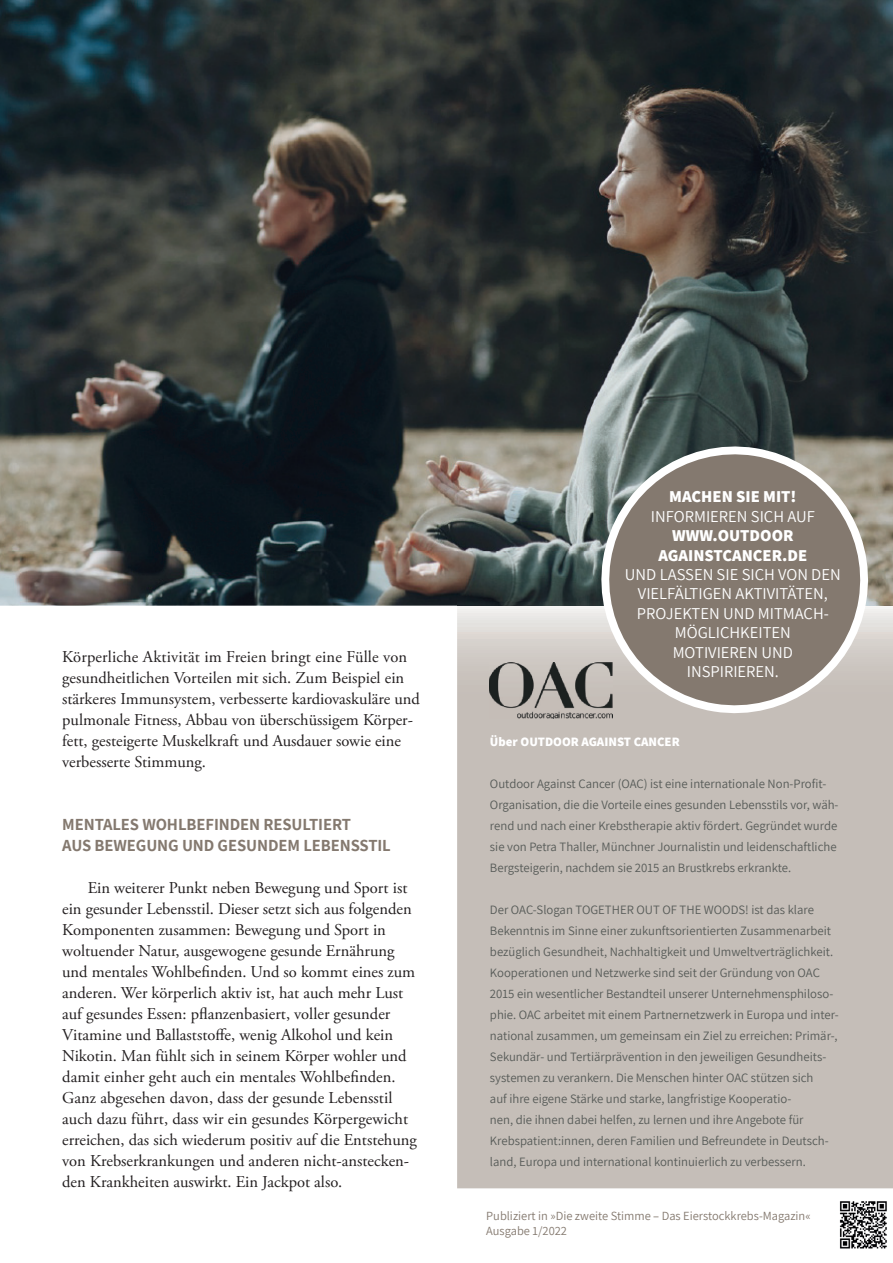
<style>
.page{position:relative;width:893px;height:1263px;background:#fff}
.page>*{position:absolute;margin:0;border:0;box-sizing:border-box;transform-origin:0 0}
.t1{font:16.5px/21px "Adobe Garamond Pro";color:#231f20}
.t2{font:16.5px/19.4px "Assistant";color:#fff;text-align:center}
.t3{font:700 16.5px/21px "Assistant";letter-spacing:-.005em;color:#84796f}
.t4{font:800 16.5px/19.4px "Assistant";color:#fff;text-align:center}
.t5{font:12.75px/21px "Assistant";color:#575b58}
.t6{font:800 12.75px "Assistant";color:#fff}
.t7{font:12.45px/15px "Assistant";color:#84796f}
</style>
<div class="page">
<img style="left:0;top:0;width:893px;height:606px">
<div style="left:457px;top:607px;width:436px;height:581px;background:#c5beb8"></div>
<img style="left:457px;top:601px;width:436px;height:5px">
<svg style="left:591px;top:437px;width:287px;height:286px;background:#969791"></svg>
<svg style="left:600px;top:445px;width:269px;height:269px;background:#958d85"></svg>
<img style="left:489px;top:663px;width:123px;height:56px">
<img style="left:839px;top:1201px;width:48px;height:48px">
<p class="t1" style="left:62px;top:647px;width:359px">Körperliche Aktivität im Freien bringt eine Fülle von gesundheitlichen Vorteilen mit sich. Zum Beispiel ein stärkeres Immunsystem, verbesserte kardiovaskuläre und pulmonale Fitness, Abbau von überschüssigem Körper&shy;fett, gesteigerte Muskelkraft und Ausdauer sowie eine verbesserte Stimmung.</p>
<p class="t3" style="left:62px;top:814px;width:330px">MENTALES WOHLBEFINDEN RESULTIERT<br>AUS BEWEGUNG UND GESUNDEM LEBENSSTIL</p>
<p class="t1" style="left:62px;top:878px;width:356px;text-indent:26px">Ein weiterer Punkt neben Bewegung und Sport ist ein gesunder Lebensstil. Dieser setzt sich aus folgenden Komponenten zusammen: Bewegung und Sport in woltuender Natur, ausgewogene gesunde Ernährung und mentales Wohlbefinden. Und so kommt eines zum anderen. Wer körperlich aktiv ist, hat auch mehr Lust auf gesundes Essen: pflanzenbasiert, voller gesunder Vitamine und Ballaststoffe, wenig Alkohol und kein Nikotin. Man fühlt sich in seinem Körper wohler und damit einher geht auch ein mentales Wohlbefinden.<br>Ganz abgesehen davon, dass der gesunde Lebensstil auch dazu führt, dass wir ein gesundes Körpergewicht erreichen, das sich wiederum positiv auf die Entstehung von Krebserkrankungen und anderen nicht-anstecken&shy;den Krankheiten auswirkt. Ein Jackpot also.</p>
<p class="t4" style="left:669px;top:487px;width:129px">MACHEN SIE MIT!</p>
<p class="t2" style="left:651px;top:506px;width:165px">INFORMIEREN SICH AUF</p>
<p class="t4" style="left:658px;top:525px;width:150px">WWW.OUTDOOR<br>AGAINSTCANCER.DE</p>
<p class="t2" style="left:625px;top:564px;width:217px">UND LASSEN SIE SICH VON DEN<br>VIELFÄLTIGEN AKTIVITÄTEN,<br>PROJEKTEN UND MITMACH-<br>MÖGLICHKEITEN<br>MOTIVIEREN UND<br>INSPIRIEREN.</p>
<p class="t6" style="left:490px;top:733px;width:191px">Über OUTDOOR AGAINST CANCER</p>
<p class="t5" style="left:490px;top:773px;width:350px">Outdoor Against Cancer (OAC) ist eine internationale Non-Profit-Organisation, die die Vorteile eines gesunden Lebensstils vor, wäh&shy;rend und nach einer Krebstherapie aktiv fördert. Gegründet wurde sie von Petra Thaller, Münchner Journalistin und leidenschaftliche Bergsteigerin, nachdem sie 2015 an Brustkrebs erkrankte.</p>
<p class="t5" style="left:490px;top:899px;width:350px">Der OAC-Slogan TOGETHER OUT OF THE WOODS! ist das klare Bekenntnis im Sinne einer zukunftsorientierten Zusammenarbeit bezüglich Gesundheit, Nachhaltigkeit und Umweltverträglichkeit.<br>Kooperationen und Netzwerke sind seit der Gründung von OAC 2015 ein wesentlicher Bestandteil unserer Unternehmensphiloso&shy;phie. OAC arbeitet mit einem Partnernetzwerk in Europa und inter&shy;national zusammen, um gemeinsam ein Ziel zu erreichen: Primär-, Sekundär- und Tertiärprävention in den jeweiligen Gesundheits&shy;systemen zu verankern. Die Menschen hinter OAC stützen sich<br>auf ihre eigene Stärke und starke, langfristige Kooperatio-<br>nen, die ihnen dabei helfen, zu lernen und ihre Angebote für Krebspatient:innen, deren Familien und Befreundete in Deutsch&shy;land, Europa und international kontinuierlich zu verbessern.</p>
<p class="t7" style="left:486px;top:1207px;width:326px">Publiziert in »Die zweite Stimme – Das Eierstockkrebs-Magazin«<br>Ausgabe 1/2022</p>
</div>
